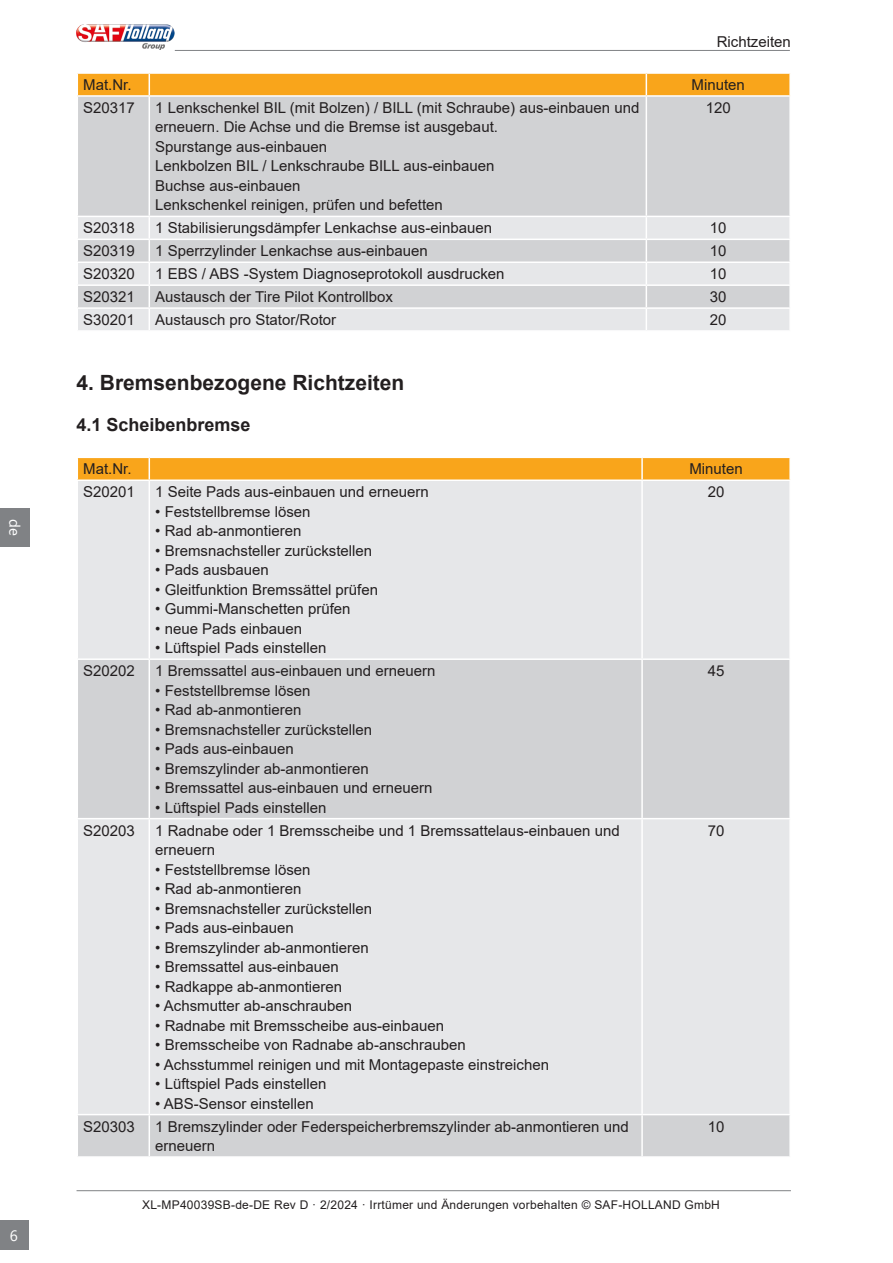
<style>
.page{position:relative;width:893px;height:1263px;background:#fff}
.page>*{position:absolute;margin:0;border:0;box-sizing:border-box;transform-origin:0 0}
.t1{font:700 21px "Arial";color:#231f20}
.t2{font:700 18px "Arial";color:#231f20}
.t3{font:15px/19.5px "Arial";color:#231f20}
.t4{font:15px "Segoe UI";color:#fff}
.t5{font:12px "Arial";letter-spacing:.02em;color:#231f20}
</style>
<div class="page">
<hr style="left:175px;top:50px;width:615px;height:1px;background:#808285">
<img style="left:77px;top:25px;width:98px;height:25px">
<hr style="left:77px;top:1190px;width:714px;height:1px;background:#808285">
<div style="left:0;top:1220px;width:29px;height:30px;background:#808285"></div>
<div style="left:0;top:508px;width:30px;height:38px;background:#808285"></div>
<div style="left:78px;top:97px;width:711px;height:119px;background:#d1d2d4"></div>
<svg style="left:78px;top:217px;width:711px;height:113px;background:#dddee0"></svg>
<div style="left:77px;top:73px;width:713px;height:22px;background:#f9a51b"></div>
<hr style="left:789px;top:74px;width:2px;height:21px;background:#fff">
<hr style="left:149px;top:97px;width:1px;height:119px;background:#fff">
<hr style="left:646px;top:97px;width:1px;height:119px;background:#fff">
<hr style="left:77px;top:239px;width:72px;height:1px;background:#fff">
<hr style="left:149px;top:239px;width:497px;height:1px;background:#fff">
<hr style="left:646px;top:239px;width:145px;height:1px;background:#fff">
<hr style="left:77px;top:261px;width:72px;height:2px;background:#fff">
<hr style="left:149px;top:261px;width:497px;height:2px;background:#fff">
<hr style="left:646px;top:261px;width:145px;height:2px;background:#fff">
<hr style="left:77px;top:284px;width:72px;height:2px;background:#fff">
<hr style="left:149px;top:284px;width:497px;height:2px;background:#fff">
<hr style="left:646px;top:284px;width:145px;height:2px;background:#fff">
<hr style="left:77px;top:307px;width:72px;height:2px;background:#fff">
<hr style="left:149px;top:307px;width:497px;height:2px;background:#fff">
<svg style="left:149px;top:217px;width:1px;height:113px"></svg>
<hr style="left:646px;top:307px;width:145px;height:2px;background:#fff">
<svg style="left:646px;top:217px;width:1px;height:113px"></svg>
<div style="left:78px;top:481px;width:711px;height:177px;background:#e6e7e9"></div>
<svg style="left:78px;top:660px;width:711px;height:496px;background:#dddee0"></svg>
<svg style="left:77px;top:457px;width:712px;height:22px;background:#f9a824"></svg>
<hr style="left:642px;top:457px;width:149px;height:1px;background:#fff">
<hr style="left:641px;top:458px;width:2px;height:21px;background:#fff">
<hr style="left:149px;top:481px;width:1px;height:177px;background:#fff">
<hr style="left:641px;top:481px;width:2px;height:177px;background:#fff">
<hr style="left:149px;top:660px;width:1px;height:158px;background:#fff">
<hr style="left:641px;top:660px;width:2px;height:158px;background:#fff">
<hr style="left:77px;top:818px;width:72px;height:1px;background:#fff">
<hr style="left:149px;top:818px;width:493px;height:1px;background:#fff">
<hr style="left:149px;top:819px;width:1px;height:295px;background:#fff">
<hr style="left:642px;top:818px;width:149px;height:1px;background:#fff">
<hr style="left:641px;top:819px;width:2px;height:295px;background:#fff">
<hr style="left:77px;top:1114px;width:72px;height:1px;background:#fff">
<hr style="left:149px;top:1114px;width:493px;height:1px;background:#fff">
<hr style="left:149px;top:1115px;width:1px;height:41px;background:#fff">
<hr style="left:642px;top:1114px;width:149px;height:1px;background:#fff">
<hr style="left:641px;top:1115px;width:2px;height:41px;background:#fff">
<p class="t4" style="left:29px;top:519px;width:18px;rotate:90deg">de</p>
<p class="t4" style="left:10px;top:1221px;width:10px">6</p>
<p class="t3" style="left:717px;top:32px;width:76px">Richtzeiten</p>
<p class="t3" style="left:83px;top:75px;width:50px">Mat.Nr.</p>
<p class="t3" style="left:692px;top:75px;width:55px">Minuten</p>
<p class="t3" style="left:83px;top:98px;width:53px">S20317</p>
<p class="t3" style="left:155px;top:98px;width:486px">1 Lenkschenkel BIL (mit Bolzen) / BILL (mit Schraube) aus-einbauen und erneuern. Die Achse und die Bremse ist ausgebaut.</p>
<p class="t3" style="left:155px;top:137px;width:173px">Spurstange aus-einbauen</p>
<p class="t3" style="left:155px;top:156px;width:341px">Lenkbolzen BIL / Lenkschraube BILL aus-einbauen</p>
<p class="t3" style="left:155px;top:176px;width:147px">Buchse aus-einbauen</p>
<p class="t3" style="left:155px;top:195px;width:289px">Lenkschenkel reinigen, prüfen und befetten</p>
<p class="t3" style="left:706px;top:98px;width:27px">120</p>
<p class="t3" style="left:83px;top:218px;width:53px">S20318</p>
<p class="t3" style="left:155px;top:218px;width:338px">1 Stabilisierungsdämpfer Lenkachse aus-einbauen</p>
<p class="t3" style="left:710px;top:218px;width:18px">10</p>
<p class="t3" style="left:83px;top:241px;width:53px">S20319</p>
<p class="t3" style="left:155px;top:241px;width:274px">1 Sperrzylinder Lenkachse aus-einbauen</p>
<p class="t3" style="left:710px;top:241px;width:18px">10</p>
<p class="t3" style="left:83px;top:264px;width:53px">S20320</p>
<p class="t3" style="left:155px;top:264px;width:351px">1 EBS / ABS -System Diagnoseprotokoll ausdrucken</p>
<p class="t3" style="left:710px;top:264px;width:18px">10</p>
<p class="t3" style="left:83px;top:287px;width:53px">S20321</p>
<p class="t3" style="left:155px;top:287px;width:239px">Austausch der Tire Pilot Kontrollbox</p>
<p class="t3" style="left:710px;top:287px;width:18px">30</p>
<p class="t3" style="left:83px;top:310px;width:53px">S30201</p>
<p class="t3" style="left:155px;top:310px;width:182px">Austausch pro Stator/Rotor</p>
<p class="t3" style="left:710px;top:310px;width:18px">20</p>
<p class="t1" style="left:77px;top:368px;width:329px">4. Bremsenbezogene Richtzeiten</p>
<p class="t2" style="left:77px;top:412px;width:176px">4.1 Scheibenbremse</p>
<p class="t3" style="left:83px;top:459px;width:50px">Mat.Nr.</p>
<p class="t3" style="left:689px;top:459px;width:55px">Minuten</p>
<p class="t3" style="left:83px;top:482px;width:53px">S20201</p>
<p class="t3" style="left:155px;top:482px;width:275px">1 Seite Pads aus-einbauen und erneuern</p>
<p class="t3" style="left:155px;top:502px;width:157px">• Feststellbremse lösen</p>
<p class="t3" style="left:155px;top:521px;width:148px">• Rad ab-anmontieren</p>
<p class="t3" style="left:155px;top:541px;width:218px">• Bremsnachsteller zurückstellen</p>
<p class="t3" style="left:155px;top:560px;width:115px">• Pads ausbauen</p>
<p class="t3" style="left:155px;top:580px;width:224px">• Gleitfunktion Bremssättel prüfen</p>
<p class="t3" style="left:155px;top:599px;width:197px">• Gummi-Manschetten prüfen</p>
<p class="t3" style="left:155px;top:619px;width:149px">• neue Pads einbauen</p>
<p class="t3" style="left:155px;top:638px;width:173px">• Lüftspiel Pads einstellen</p>
<p class="t3" style="left:708px;top:482px;width:18px">20</p>
<p class="t3" style="left:83px;top:661px;width:53px">S20202</p>
<p class="t3" style="left:155px;top:661px;width:282px">1 Bremssattel aus-einbauen und erneuern</p>
<p class="t3" style="left:155px;top:680px;width:157px">• Feststellbremse lösen</p>
<p class="t3" style="left:155px;top:700px;width:148px">• Rad ab-anmontieren</p>
<p class="t3" style="left:155px;top:719px;width:218px">• Bremsnachsteller zurückstellen</p>
<p class="t3" style="left:155px;top:739px;width:140px">• Pads aus-einbauen</p>
<p class="t3" style="left:155px;top:758px;width:215px">• Bremszylinder ab-anmontieren</p>
<p class="t3" style="left:155px;top:778px;width:279px">• Bremssattel aus-einbauen und erneuern</p>
<p class="t3" style="left:155px;top:797px;width:173px">• Lüftspiel Pads einstellen</p>
<p class="t3" style="left:83px;top:820px;width:53px">S20203</p>
<p class="t3" style="left:155px;top:820px;width:466px">1 Radnabe oder 1 Bremsscheibe und 1 Bremssattelaus-einbauen und erneuern</p>
<p class="t3" style="left:155px;top:859px;width:157px">• Feststellbremse lösen</p>
<p class="t3" style="left:155px;top:879px;width:148px">• Rad ab-anmontieren</p>
<p class="t3" style="left:155px;top:898px;width:218px">• Bremsnachsteller zurückstellen</p>
<p class="t3" style="left:155px;top:918px;width:140px">• Pads aus-einbauen</p>
<p class="t3" style="left:155px;top:937px;width:215px">• Bremszylinder ab-anmontieren</p>
<p class="t3" style="left:155px;top:957px;width:185px">• Bremssattel aus-einbauen</p>
<p class="t3" style="left:155px;top:976px;width:189px">• Radkappe ab-anmontieren</p>
<p class="t3" style="left:155px;top:996px;width:199px">• Achsmutter ab-anschrauben</p>
<p class="t3" style="left:155px;top:1015px;width:290px">• Radnabe mit Bremsscheibe aus-einbauen</p>
<p class="t3" style="left:155px;top:1035px;width:312px">• Bremsscheibe von Radnabe ab-anschrauben</p>
<p class="t3" style="left:155px;top:1054px;width:395px">• Achsstummel reinigen und mit Montagepaste einstreichen</p>
<p class="t3" style="left:155px;top:1074px;width:173px">• Lüftspiel Pads einstellen</p>
<p class="t3" style="left:155px;top:1093px;width:160px">• ABS-Sensor einstellen</p>
<p class="t3" style="left:708px;top:661px;width:18px">45</p>
<p class="t3" style="left:708px;top:820px;width:18px">70</p>
<p class="t3" style="left:83px;top:1116px;width:53px">S20303</p>
<p class="t3" style="left:155px;top:1116px;width:475px">1 Bremszylinder oder Federspeicherbremszylinder ab-anmontieren und erneuern</p>
<p class="t3" style="left:708px;top:1116px;width:18px">10</p>
<p class="t5" style="left:142px;top:1196px;width:579px">XL-MP40039SB-de-DE Rev D · 2/2024 · Irrtümer und Änderungen vorbehalten © SAF-HOLLAND GmbH</p>
</div>
